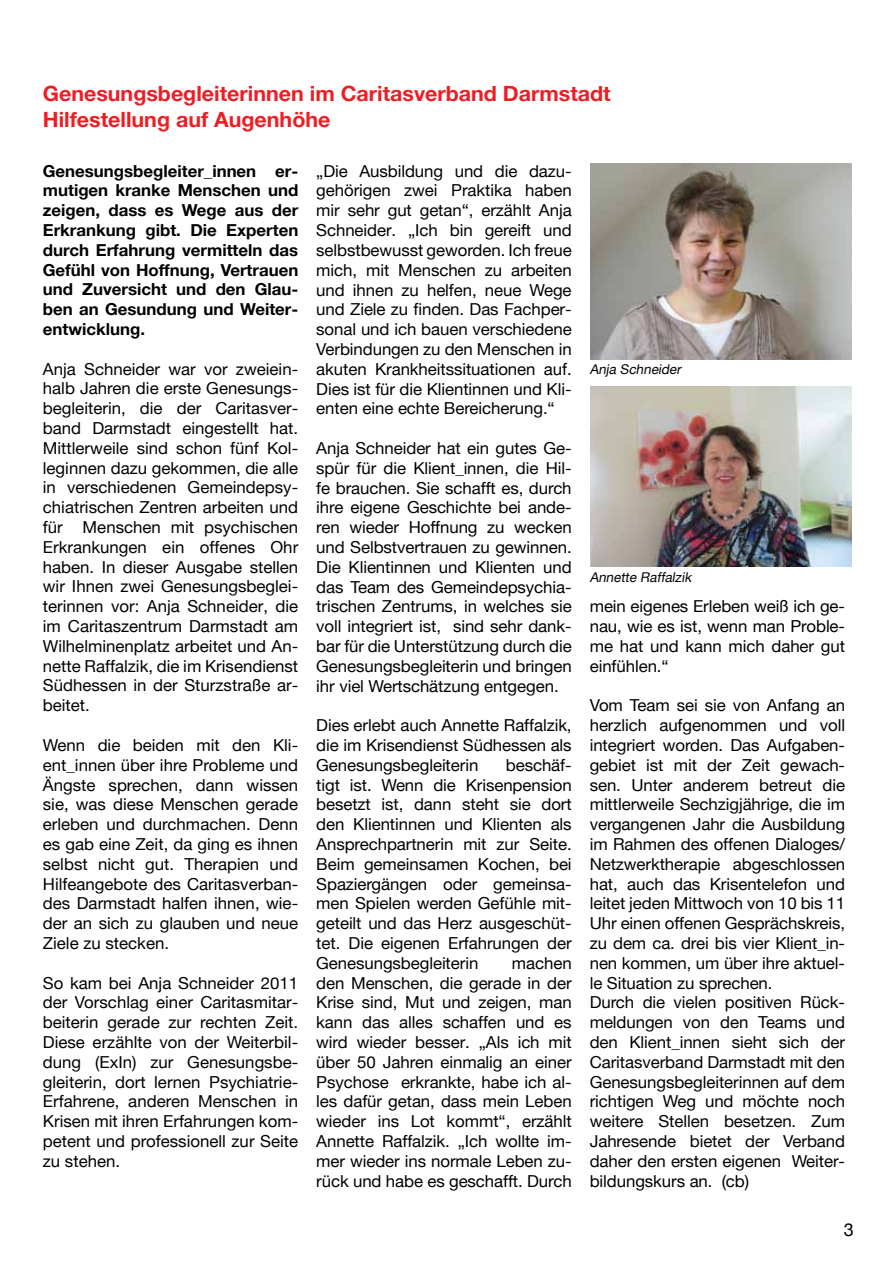
<style>
.page{position:relative;width:893px;height:1263px;background:#fff}
.page>*{position:absolute;margin:0;border:0;box-sizing:border-box;transform-origin:0 0}
.t1{font:700 21px/25.2px "Helvetica Neue";color:#ed1d24}
.t2{font:18px "Helvetica Neue";color:#000}
.t3{font:16.5px/19.8px "Helvetica Neue";letter-spacing:-.005em;color:#000;text-align:justify}
.t4{font:700 16.5px/19.8px "Helvetica Neue";color:#000;text-align:justify}
.t5{font:italic 13.5px "Helvetica Neue";color:#000}
</style>
<div class="page">
<img style="left:591px;top:164px;width:261px;height:196px">
<img style="left:591px;top:387px;width:261px;height:180px">
<p class="t1" style="left:43px;top:81px;width:569px">Genesungsbegleiterinnen im Caritasverband Darmstadt<br>Hilfestellung auf Augenhöhe</p>
<p class="t4" style="left:43px;top:160px;width:257px">Genesungsbegleiter_innen er&shy;mutigen kranke Menschen und zeigen, dass es Wege aus der Erkrankung gibt. Die Experten durch Erfahrung vermitteln das Gefühl von Hoffnung, Vertrauen und Zuversicht und den Glau&shy;ben an Gesundung und Weiter&shy;entwicklung.</p>
<p class="t3" style="left:43px;top:359px;width:257px">Anja Schneider war vor zweiein&shy;halb Jahren die erste Genesungs&shy;begleiterin, die der Caritasver&shy;band Darmstadt eingestellt hat.<br>Mittlerweile sind schon fünf Kol&shy;leginnen dazu gekommen, die alle in verschiedenen Gemeindepsy&shy;chiatrischen Zentren arbeiten und für Menschen mit psychischen Erkrankungen ein offenes Ohr haben. In dieser Ausgabe stellen wir Ihnen zwei Genesungsbeglei&shy;terinnen vor: Anja Schneider, die im Caritaszentrum Darmstadt am Wilhelminenplatz arbeitet und An&shy;nette Raffalzik, die im Krisendienst Südhessen in der Sturzstraße ar&shy;beitet.</p>
<p class="t3" style="left:43px;top:735px;width:257px">Wenn die beiden mit den Kli&shy;ent_innen über ihre Probleme und Ängste sprechen, dann wissen sie, was diese Menschen gerade erleben und durchmachen. Denn es gab eine Zeit, da ging es ihnen selbst nicht gut. Therapien und Hilfeangebote des Caritasverban&shy;des Darmstadt halfen ihnen, wie&shy;der an sich zu glauben und neue Ziele zu stecken.</p>
<p class="t3" style="left:43px;top:972px;width:257px">So kam bei Anja Schneider 2011 der Vorschlag einer Caritasmitar&shy;beiterin gerade zur rechten Zeit.<br>Diese erzählte von der Weiterbil&shy;dung (ExIn) zur Genesungsbe&shy;gleiterin, dort lernen Psychiatrie-Erfahrene, anderen Menschen in Krisen mit ihren Erfahrungen kom&shy;petent und professionell zur Seite zu stehen.</p>
<p class="t3" style="left:316px;top:161px;width:257px">„Die Ausbildung und die dazu&shy;gehörigen zwei Praktika haben mir sehr gut getan“, erzählt Anja Schneider. „Ich bin gereift und selbstbewusst geworden. Ich freue mich, mit Menschen zu arbeiten und ihnen zu helfen, neue Wege und Ziele zu finden. Das Fachper&shy;sonal und ich bauen verschiedene Verbindungen zu den Menschen in akuten Krankheitssituationen auf.<br>Dies ist für die Klientinnen und Kli&shy;enten eine echte Bereicherung.“</p>
<p class="t3" style="left:316px;top:438px;width:257px">Anja Schneider hat ein gutes Ge&shy;spür für die Klient_innen, die Hil&shy;fe brauchen. Sie schafft es, durch ihre eigene Geschichte bei ande&shy;ren wieder Hoffnung zu wecken und Selbstvertrauen zu gewinnen.<br>Die Klientinnen und Klienten und das Team des Gemeindepsychia&shy;trischen Zentrums, in welches sie voll integriert ist, sind sehr dank&shy;bar für die Unterstützung durch die Genesungsbegleiterin und bringen ihr viel Wertschätzung entgegen.</p>
<p class="t3" style="left:316px;top:715px;width:257px">Dies erlebt auch Annette Raffalzik, die im Krisendienst Südhessen als Genesungsbegleiterin</p>
<p class="t3" style="left:316px;top:755px;width:257px;text-indent:190px">beschäf&shy;tigt ist. Wenn die Krisenpension besetzt ist, dann steht sie dort den Klientinnen und Klienten als Ansprechpartnerin mit zur Seite.<br>Beim gemeinsamen Kochen, bei Spaziergängen oder gemeinsa&shy;men Spielen werden Gefühle mit&shy;geteilt und das Herz ausgeschüt&shy;tet. Die eigenen Erfahrungen der Genesungsbegleiterin</p>
<p class="t3" style="left:316px;top:953px;width:257px;text-indent:196px">machen den Menschen, die gerade in der Krise sind, Mut und zeigen, man kann das alles schaffen und es wird wieder besser. „Als ich mit über 50 Jahren einmalig an einer Psychose erkrankte, habe ich al&shy;les dafür getan, dass mein Leben wieder ins Lot kommt“, erzählt Annette Raffalzik. „Ich wollte im&shy;mer wieder ins normale Leben zu&shy;rück und habe es geschafft. Durch</p>
<p class="t5" style="left:590px;top:361px;width:95px">Anja Schneider</p>
<p class="t5" style="left:590px;top:569px;width:106px">Annette Raffalzik</p>
<p class="t3" style="left:590px;top:596px;width:257px">mein eigenes Erleben weiß ich ge&shy;nau, wie es ist, wenn man Proble&shy;me hat und kann mich daher gut einfühlen.“</p>
<p class="t3" style="left:590px;top:695px;width:257px;text-align:left">Vom Team sei sie von Anfang an herzlich aufgenommen und voll integriert worden. Das Aufgaben&shy;gebiet ist mit der Zeit gewach&shy;sen. Unter anderem betreut die mittlerweile Sechzigjährige, die im vergangenen Jahr die Ausbildung im Rahmen des offenen Dialoges/<br>Netzwerktherapie abgeschlossen hat, auch das Krisentelefon und leitet jeden Mittwoch von 10 bis 11<br>Uhr einen offenen Gesprächskreis, zu dem ca. drei bis vier Klient_in&shy;nen kommen, um über ihre aktuel&shy;le Situation zu sprechen.<br>Durch die vielen positiven Rück&shy;meldungen von den Teams und den Klient_innen sieht sich der<br>Caritasverband Darmstadt mit den<br>Genesungsbegleiterinnen auf dem richtigen Weg und möchte noch weitere Stellen besetzen. Zum<br>Jahresende bietet der Verband daher den ersten eigenen Weiter&shy;bildungskurs an. (cb)</p>
<p class="t2" style="left:844px;top:1218px;width:12px">3</p>
</div>
